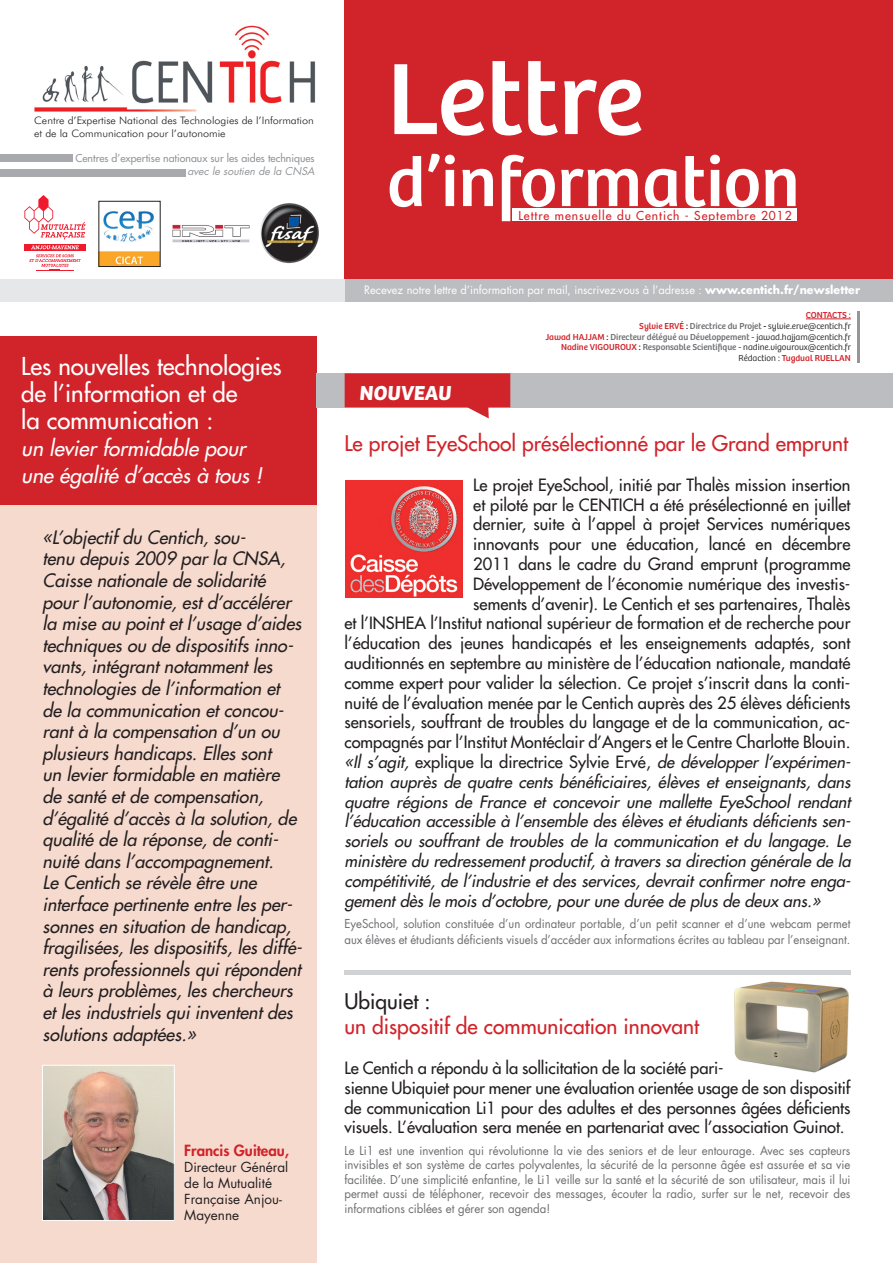
<style>
.page{position:relative;width:893px;height:1263px;background:#fff}
.page>*{position:absolute;margin:0;border:0;box-sizing:border-box;transform-origin:0 0}
.t1{font:105px "Bree";letter-spacing:-.01em;color:#fff}
.t2{font:72px "Bree";color:#fff}
.t3{font:24px "Futura";color:#fff}
.t4{font:21px "Futura";color:#d1232a}
.t5{font:italic 21px "Futura";color:#fff}
.t6{font:21px "Futura";color:#231f20}
.t7{font:700 21px "Bree";color:#fff}
.t8{font:italic 18px/21.6px "Futura";color:#231f20}
.t9{font:16.5px/19.8px "Futura";color:#231f20}
.t10{font:italic 16.5px "Futura";color:#231f20}
.t11{font:800 15px "Futura";color:#d1232a}
.t12{font:13.5px/16.2px "Futura";color:#231f20}
.t13{font:12px/14.4px "Futura";color:#6c6d70;scale:.95 1}
.t14{font:12px "Futura";letter-spacing:.08em;color:#d1232a}
.t15{font:11.25px "Futura";color:#fff}
.t16{font:10.5px "Futura";color:#939598}
.t17{font:italic 10.5px "Futura";color:#939598}
.t18{font:300 10.35px "Futura BT";color:#231f20;scale:1.05 1}
.t19{font:300 9px "Bree";color:#231f20}
.t20{font:9px "Bree";color:#6c6d70}
.t21{font:9px "Bree";color:#d1232a}
.t22{font:9px "Bree";letter-spacing:-.02em;color:#d1232a}
.s1{font-weight:700}
.s2{font-weight:400;color:#d1232a}
.s3{font-weight:400}
.s4{font-weight:400;color:#6c6d70}
.s5{color:#d1232a}
.s6{color:#231f20}
.s7{font-weight:300;color:#231f20}
.s8{font-style:normal}
</style>
<div class="page">
<div style="left:0;top:487px;width:316px;height:776px;background:#f7dace"></div>
<hr style="left:344px;top:971px;width:506px;height:4px;background:#d1d2d4">
<div style="left:0;top:337px;width:316px;height:168px;background:#d1232a"></div>
<img style="left:44px;top:1067px;width:129px;height:152px">
<div style="left:42px;top:1065px;width:133px;height:156px;border:1px solid #fff"></div>
<div style="left:316px;top:373px;width:577px;height:34px;background:#bcbdc0"></div>
<img style="left:345px;top:480px;width:117px;height:117px">
<svg style="left:345px;top:373px;width:165px;height:45px"></svg>
<img style="left:34px;top:25px;width:282px;height:87px">
<div style="left:0;top:154px;width:72px;height:8px;background:#a8a9ad"></div>
<div style="left:0;top:169px;width:185px;height:8px;background:#a8a9ad"></div>
<div style="left:24px;top:244px;width:62px;height:7px;background:#ee1b2d"></div>
<svg style="left:24px;top:195px;width:61px;height:75px"></svg>
<hr style="left:36px;top:270px;width:38px;height:1px;background:#ee1b2d">
<img style="left:101px;top:211px;width:57px;height:54px">
<div style="left:99px;top:201px;width:61px;height:66px;border:1px solid #231f20"></div>
<img style="left:172px;top:224px;width:78px;height:19px">
<img style="left:260px;top:203px;width:59px;height:60px">
<div style="left:344px;top:0;width:549px;height:280px;background:#d1232a"></div>
<div style="left:344px;top:279px;width:549px;height:22px;background:#bcbdc0"></div>
<div style="left:0;top:279px;width:344px;height:22px;background:#e6e7e9"></div>
<div style="left:512px;top:209px;width:284px;height:12px;background:#fff"></div>
<hr style="left:806px;top:319px;width:45px;height:1px;background:#d1232a">
<hr style="left:857px;top:311px;width:2px;height:52px;background:#939598">
<img style="left:734px;top:981px;width:114px;height:92px">
<p class="t18" style="left:34px;top:114px;width:268px">Centre d’Expertise National des Technologies de l’Information</p>
<p class="t18" style="left:34px;top:127px;width:184px">et de la Communication pour l’autonomie</p>
<p class="t16" style="left:75px;top:151px;width:241px">Centres d’expertise nationaux sur les aides techniques</p>
<p class="t17" style="left:187px;top:164px;width:131px">avec le soutien de la CNSA</p>
<p class="t3" style="left:21px;top:350px;width:262px">Les nouvelles technologies</p>
<p class="t3" style="left:21px;top:377px;width:218px">de l’information et de</p>
<p class="t3" style="left:21px;top:404px;width:194px">la communication :</p>
<p class="t5" style="left:21px;top:434px;width:231px">un levier formidable pour</p>
<p class="t5" style="left:21px;top:461px;width:247px">une égalité d’accès à tous !</p>
<p class="t8" style="left:43px;top:526px;width:265px">«L’objectif du Centich, sou-<br>tenu depuis 2009 par la CNSA,<br>Caisse nationale de solidarité pour l’autonomie, est d’accélérer la mise au point et l’usage d’aides techniques ou de dispositifs inno&shy;vants, intégrant notamment les technologies de l’information et de la communication et concou&shy;rant à la compensation d’un ou plusieurs handicaps. Elles sont<br>un levier formidable en matière de santé et de compensation, d’égalité d’accès à la solution, de qualité de la réponse, de conti&shy;nuité dans l’accompagnement.<br>Le Centich se révèle être une interface pertinente entre les per&shy;sonnes en situation de handicap, fragilisées, les dispositifs, les diffé&shy;rents professionnels qui répondent à leurs problèmes, les chercheurs et les industriels qui inventent des solutions adaptées.»</p>
<p class="t11" style="left:184px;top:1140px;width:106px">Francis Guiteau,</p>
<p class="t12" style="left:184px;top:1158px;width:106px">Directeur Général de la Mutualité<br>Française Anjou-<br>Mayenne</p>
<p class="t1" style="left:387px;top:36px;width:258px">Lettre</p>
<p class="t2" style="left:387px;top:139px;width:414px">d’information</p>
<p class="t14" style="left:518px;top:208px;width:275px">Lettre mensuelle du Centich - Septembre 2012</p>
<p class="t15" style="left:364px;top:282px;width:497px">Recevez notre lettre d’information par mail, inscrivez-vous à l’adresse : <span class="s1">www.centich.fr/newsletter</span></p>
<p class="t7" style="left:359px;top:380px;width:95px">NOUVEAU</p>
<p class="t22" style="left:806px;top:310px;width:47px">CONTACTS :</p>
<p class="t19" style="left:639px;top:320px;width:213px"><span class="s2">Sylvie ERVÉ</span> <span class="s3">:</span> <span class="s4">Directrice du Projet</span> <span class="s3">-</span> sylvie.erve@centich.fr</p>
<p class="t20" style="left:545px;top:331px;width:307px"><span class="s5">Jawad HAJJAM</span> <span class="s6">:</span> Directeur délégué au Développement <span class="s7">- jawad.hajjam@centich.fr</span></p>
<p class="t19" style="left:561px;top:342px;width:291px"><span class="s2">Nadine VIGOUROUX</span> <span class="s3">:</span> <span class="s4">Responsable Scientifique</span> - nadine.vigouroux@centich.fr</p>
<p class="t21" style="left:739px;top:353px;width:114px"><span class="s7">Rédaction :</span> Tugdual RUELLAN</p>
<p class="t4" style="left:344px;top:430px;width:505px">Le projet EyeSchool présélectionné par le Grand emprunt</p>
<p class="t9" style="left:473px;top:475px;width:379px">Le projet EyeSchool, initié par Thalès mission insertion</p>
<p class="t9" style="left:473px;top:494px;width:379px">et piloté par le CENTICH a été présélectionné en juillet</p>
<p class="t9" style="left:473px;top:514px;width:379px">dernier, suite à l’appel à projet Services numériques</p>
<p class="t9" style="left:473px;top:534px;width:379px">innovants pour une éducation, lancé en décembre</p>
<p class="t9" style="left:473px;top:554px;width:379px">2011 dans le cadre du Grand emprunt (programme</p>
<p class="t9" style="left:473px;top:574px;width:379px">Développement de l’économie numérique des investis-</p>
<p class="t9" style="left:473px;top:593px;width:379px">sements d’avenir). Le Centich et ses partenaires, Thalès</p>
<p class="t9" style="left:344px;top:613px;width:508px">et l’INSHEA l’Institut national supérieur de formation et de recherche pour</p>
<p class="t9" style="left:344px;top:633px;width:507px">l’éducation des jeunes handicapés et les enseignements adaptés, sont</p>
<p class="t9" style="left:344px;top:653px;width:507px">auditionnés en septembre au ministère de l’éducation nationale, mandaté</p>
<p class="t9" style="left:344px;top:673px;width:507px">comme expert pour valider la sélection. Ce projet s’inscrit dans la conti-</p>
<p class="t9" style="left:344px;top:692px;width:508px">nuité de l’évaluation menée par le Centich auprès des 25 élèves déficients</p>
<p class="t9" style="left:344px;top:712px;width:507px">sensoriels, souffrant de troubles du langage et de la communication, ac-</p>
<p class="t9" style="left:344px;top:732px;width:507px">compagnés par l’Institut Montéclair d’Angers et le Centre Charlotte Blouin.</p>
<p class="t10" style="left:344px;top:751px;width:511px">«Il s’agit, <span class="s8">exp l i q u e l a d i rec t r i c e Sy l v i e E rvé ,</span> de développer l’expérimen-</p>
<p class="t10" style="left:344px;top:771px;width:511px">tation auprès de quatre cents bénéficiaires, élèves et enseignants, dans</p>
<p class="t10" style="left:344px;top:791px;width:511px">quatre régions de France et concevoir une mallette EyeSchool rendant</p>
<p class="t10" style="left:344px;top:810px;width:511px">l’éducation accessible à l’ensemble des élèves et étudiants déficients sen-</p>
<p class="t10" style="left:344px;top:830px;width:511px">soriels ou souffrant de troubles de la communication et du langage. Le</p>
<p class="t10" style="left:344px;top:850px;width:511px">ministère du redressement productif, à travers sa direction générale de la</p>
<p class="t10" style="left:344px;top:870px;width:511px">compétitivité, de l’industrie et des services, devrait confirmer notre enga-</p>
<p class="t10" style="left:344px;top:890px;width:481px">gement dès le mois d’octobre, pour une durée de plus de deux ans.»</p>
<p class="t13" style="left:344px;top:915px;width:534px;line-height:16.2px">EyeSchool, solution constituée d’un ordinateur portable, d’un petit scanner et d’une webcam permet aux élèves et étudiants déficients visuels d’accéder aux informations écrites au tableau par l’enseignant.</p>
<p class="t6" style="left:344px;top:988px;width:88px">Ubiquiet :</p>
<p class="t4" style="left:344px;top:1013px;width:356px">un dispositif de communication innovant</p>
<p class="t9" style="left:344px;top:1058px;width:508px">Le Centich a répondu à la sollicitation de la société pari-<br>sienne Ubiquiet pour mener une évaluation orientée usage de son dispositif de communication Li1 pour des adultes et des personnes âgées déficients visuels. L’évaluation sera menée en partenariat avec l’association Guinot.</p>
<p class="t13" style="left:344px;top:1143px;width:534px;text-align:justify">Le Li1 est une invention qui révolutionne la vie des seniors et de leur entourage. Avec ses capteurs invisibles et son système de cartes polyvalentes, la sécurité de la personne âgée est assurée et sa vie facilitée. D’une simplicité enfantine, le Li1 veille sur la santé et la sécurité de son utilisateur, mais il lui permet aussi de téléphoner, recevoir des messages, écouter la radio, surfer sur le net, recevoir des informations ciblées et gérer son agenda!</p>
</div>
